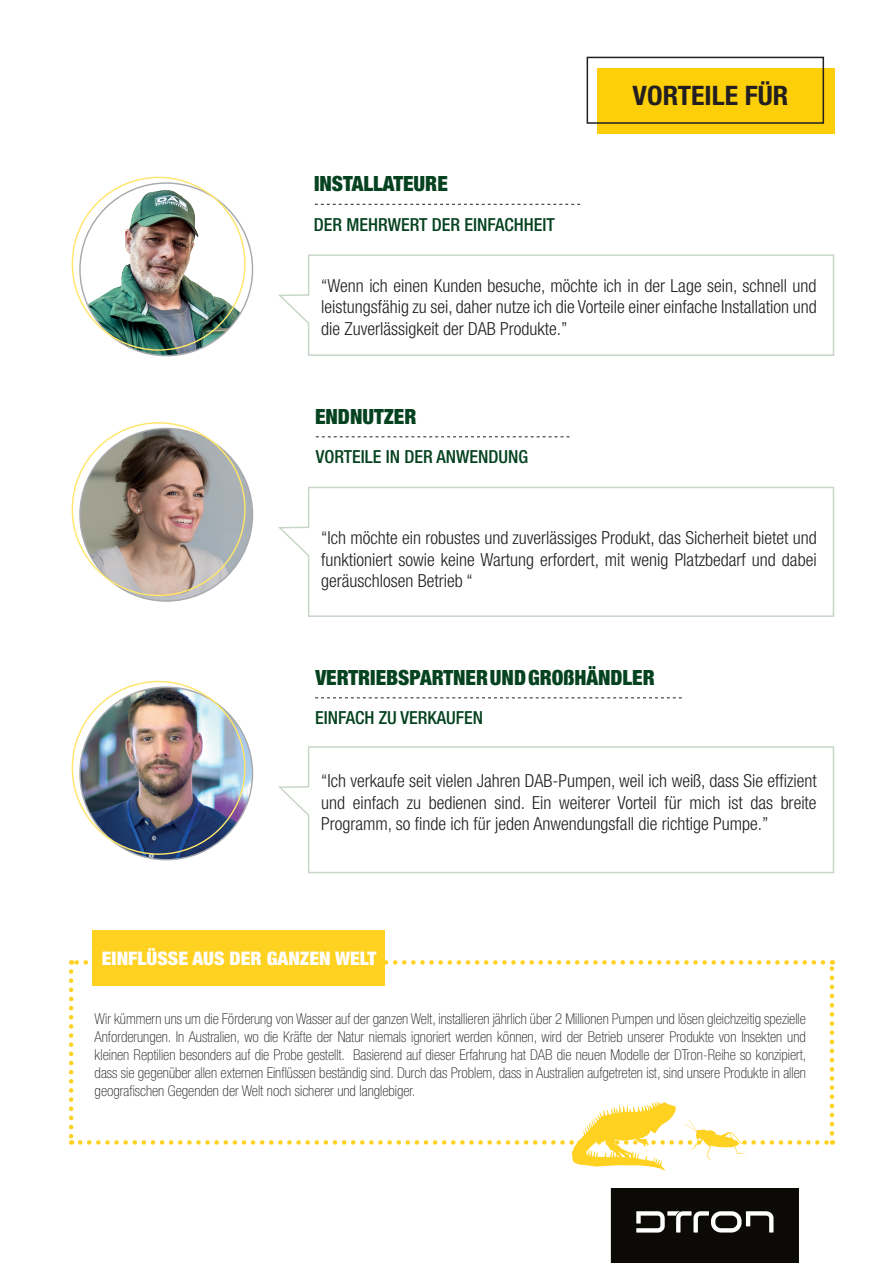
<style>
.page{position:relative;width:893px;height:1263px;background:#fff}
.page>*{position:absolute;margin:0;border:0;box-sizing:border-box;transform-origin:0 0}
.t1{font:700 condensed 26.85px "Helvetica Neue LT";color:#231f20;scale:1.04 1}
.t2{font:900 condensed 21px "Helvetica Neue LT";color:#05421f}
.t3{font:900 condensed 18.75px "Helvetica Neue LT";color:#fff;scale:1.04 1}
.t4{font:300 condensed 18px/21.6px "Helvetica Neue LT";color:#231f20;text-align:justify}
.t5{font:500 condensed 18px "Helvetica Neue LT";color:#05421f}
.t6{font:100 condensed 15px/18px "Helvetica Neue LT";color:#231f20;text-align:justify}
</style>
<div class="page">
<svg style="left:611px;top:1188px;width:188px;height:75px;background:#201e1a"></svg>
<svg style="left:315px;top:204px;width:265px;height:1px"></svg>
<svg style="left:278px;top:254px;width:557px;height:102px"></svg>
<svg style="left:316px;top:436px;width:253px;height:1px"></svg>
<svg style="left:278px;top:486px;width:557px;height:131px"></svg>
<svg style="left:315px;top:697px;width:367px;height:1px"></svg>
<svg style="left:278px;top:746px;width:557px;height:128px"></svg>
<div style="left:92px;top:930px;width:292px;height:56px;background:#ffd121"></div>
<svg style="left:69px;top:960px;width:765px;height:211px"></svg>
<img style="left:80px;top:687px;width:173px;height:173px;border-radius:86px">
<img style="left:80px;top:428px;width:173px;height:173px;border-radius:86px">
<svg style="left:80px;top:183px;width:173px;height:173px"></svg>
<img style="left:87px;top:190px;width:154px;height:166px">
<div style="left:597px;top:68px;width:237px;height:66px;background:#fccf09"></div>
<div style="left:587px;top:57px;width:237px;height:67px;border:2px solid #231f20"></div>
<h2 class="t2" style="left:314px;top:171px;width:135px">INSTALLATEURE</h2>
<p class="t5" style="left:314px;top:214px;width:242px">DER MEHRWERT DER EINFACHHEIT</p>
<h1 class="t1" style="left:633px;top:79px;width:151px">VORTEILE FÜR</h1>
<p class="t4" style="left:321px;top:274px;width:497px">“Wenn ich einen Kunden besuche, möchte ich in der Lage sein, schnell und leistungsfähig zu sei, daher nutze ich die Vorteile einer einfache Installation und die Zuverlässigkeit der DAB Produkte.”</p>
<h2 class="t2" style="left:315px;top:403px;width:103px">ENDNUTZER</h2>
<p class="t5" style="left:316px;top:446px;width:214px">VORTEILE IN DER ANWENDUNG</p>
<p class="t4" style="left:321px;top:527px;width:497px">“Ich möchte ein robustes und zuverlässiges Produkt, das Sicherheit bietet und funktioniert sowie keine Wartung erfordert, mit wenig Platzbedarf und dabei geräuschlosen Betrieb “</p>
<h2 class="t2" style="left:315px;top:664px;width:341px">VERTRIEBSPARTNER UND GROßHÄNDLER</h2>
<p class="t5" style="left:315px;top:707px;width:169px">EINFACH ZU VERKAUFEN</p>
<p class="t4" style="left:321px;top:770px;width:497px">“Ich verkaufe seit vielen Jahren DAB-Pumpen, weil ich weiß, dass Sie effizient und einfach zu bedienen sind. Ein weiterer Vorteil für mich ist das breite Programm, so finde ich für jeden Anwendungsfall die richtige Pumpe.”</p>
<p class="t3" style="left:102px;top:946px;width:266px">EINFLÜSSE AUS DER GANZEN WELT</p>
<p class="t6" style="left:95px;top:1010px;width:713px">Wir kümmern uns um die Förderung von Wasser auf der ganzen Welt, installieren jährlich über 2 Millionen Pumpen und lösen gleichzeitig spezielle Anforderungen. In Australien, wo die Kräfte der Natur niemals ignoriert werden können, wird der Betrieb unserer Produkte von Insekten und kleinen Reptilien besonders auf die Probe gestellt. Basierend auf dieser Erfahrung hat DAB die neuen Modelle der DTron-Reihe so konzipiert, dass sie gegenüber allen externen Einflüssen beständig sind. Durch das Problem, dass in Australien aufgetreten ist, sind unsere Produkte in allen geografischen Gegenden der Welt noch sicherer und langlebiger.</p>
</div>
